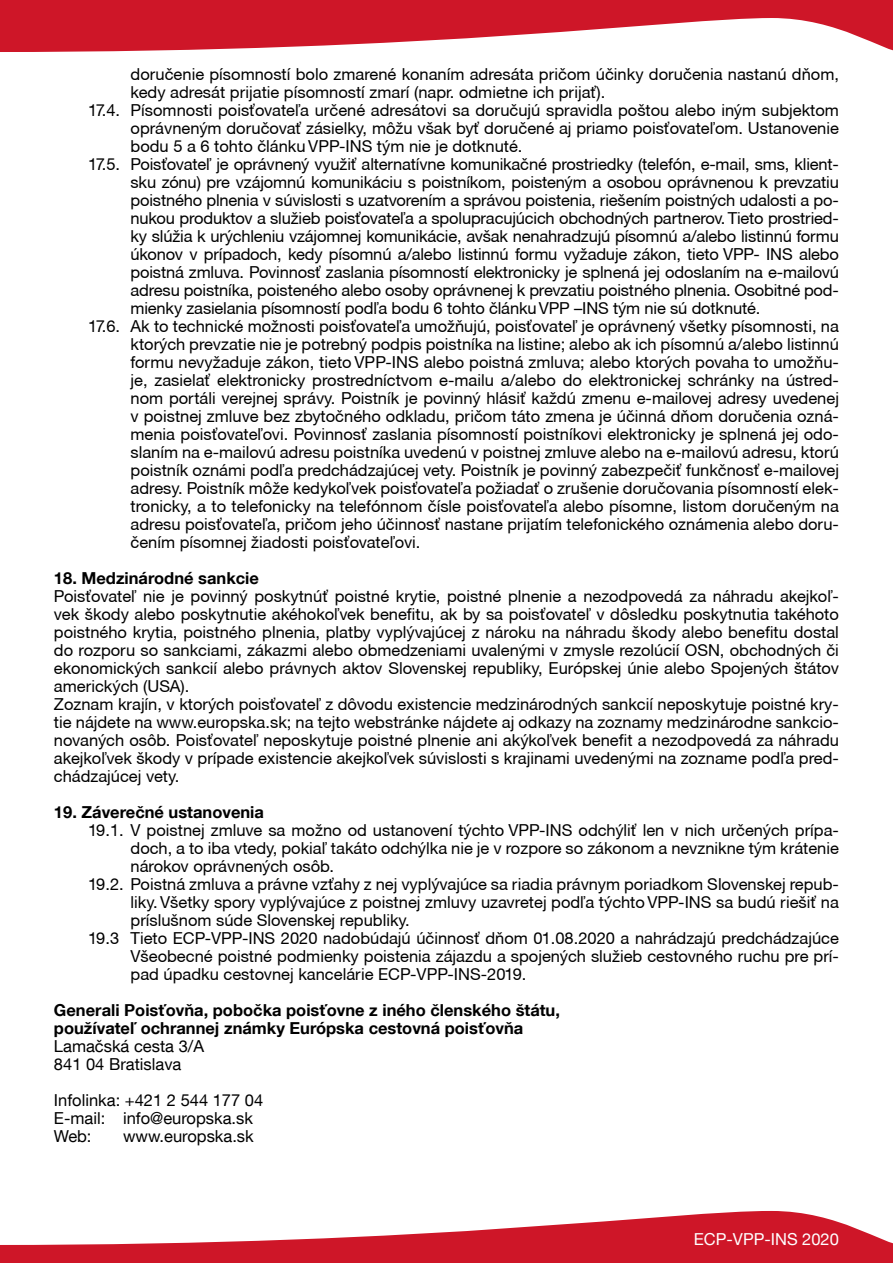
<style>
.page{position:relative;width:893px;height:1263px;background:#fff}
.page>*{position:absolute;margin:0;border:0;box-sizing:border-box;transform-origin:0 0}
.t1{font:16.5px/18px "Helvetica Neue CE";color:#000}
.t2{font:700 16.5px/18px "Helvetica Neue LT Com";color:#000}
.t3{font:16.5px/18px "Helvetica Neue LT Com";color:#000}
.t4{font:16.5px "Helvetica Neue LT Com";color:#fff}
</style>
<div class="page">
<svg style="left:0;top:1211px;width:893px;height:52px;fill:#ce1628"></svg>
<svg style="left:0;top:0;width:893px;height:52px;fill:#ce1628"></svg>
<p class="t1" style="left:131px;top:65px;width:710px">doručenie písomností bolo zmarené konaním adresáta pričom účinky doručenia nastanú dňom,</p>
<p class="t1" style="left:131px;top:83px;width:476px">kedy adresát prijatie písomností zmarí (napr. odmietne ich prijať).</p>
<p class="t1" style="left:88px;top:101px;width:752px">17.4. Písomnosti poisťovateľa určené adresátovi sa doručujú spravidla poštou alebo iným subjektom</p>
<p class="t1" style="left:131px;top:119px;width:710px">oprávneným doručovať zásielky, môžu však byť doručené aj priamo poisťovateľom. Ustanovenie</p>
<p class="t1" style="left:131px;top:137px;width:393px">bodu 5 a 6 tohto článku VPP-INS tým nie je dotknuté.</p>
<p class="t1" style="left:88px;top:155px;width:752px">17.5. Poisťovateľ je oprávnený využiť alternatívne komunikačné prostriedky (telefón, e-mail, sms, klient-</p>
<p class="t1" style="left:131px;top:173px;width:710px">sku zónu) pre vzájomnú komunikáciu s poistníkom, poisteným a osobou oprávnenou k prevzatiu</p>
<p class="t1" style="left:131px;top:191px;width:710px">poistného plnenia v súvislosti s uzatvorením a správou poistenia, riešením poistných udalosti a po-</p>
<p class="t1" style="left:131px;top:209px;width:710px">nukou produktov a služieb poisťovateľa a spolupracujúcich obchodných partnerov. Tieto prostried-</p>
<p class="t1" style="left:131px;top:227px;width:710px">ky slúžia k urýchleniu vzájomnej komunikácie, avšak nenahradzujú písomnú a/alebo listinnú formu</p>
<p class="t1" style="left:131px;top:245px;width:710px">úkonov v prípadoch, kedy písomnú a/alebo listinnú formu vyžaduje zákon, tieto VPP- INS alebo</p>
<p class="t1" style="left:131px;top:263px;width:710px">poistná zmluva. Povinnosť zaslania písomností elektronicky je splnená jej odoslaním na e-mailovú</p>
<p class="t1" style="left:131px;top:281px;width:710px">adresu poistníka, poisteného alebo osoby oprávnenej k prevzatiu poistného plnenia. Osobitné pod-</p>
<p class="t1" style="left:131px;top:299px;width:631px">mienky zasielania písomností podľa bodu 6 tohto článku VPP –INS tým nie sú dotknuté.</p>
<p class="t1" style="left:88px;top:317px;width:752px">17.6. Ak to technické možnosti poisťovateľa umožňujú, poisťovateľ je oprávnený všetky písomnosti, na</p>
<p class="t1" style="left:131px;top:335px;width:710px">ktorých prevzatie nie je potrebný podpis poistníka na listine; alebo ak ich písomnú a/alebo listinnú</p>
<p class="t1" style="left:131px;top:353px;width:710px">formu nevyžaduje zákon, tieto VPP-INS alebo poistná zmluva; alebo ktorých povaha to umožňu-</p>
<p class="t1" style="left:131px;top:371px;width:710px">je, zasielať elektronicky prostredníctvom e-mailu a/alebo do elektronickej schránky na ústred-</p>
<p class="t1" style="left:131px;top:389px;width:710px">nom portáli verejnej správy. Poistník je povinný hlásiť každú zmenu e-mailovej adresy uvedenej</p>
<p class="t1" style="left:131px;top:407px;width:710px">v poistnej zmluve bez zbytočného odkladu, pričom táto zmena je účinná dňom doručenia ozná-</p>
<p class="t1" style="left:131px;top:425px;width:710px">menia poisťovateľovi. Povinnosť zaslania písomností poistníkovi elektronicky je splnená jej odo-</p>
<p class="t1" style="left:131px;top:443px;width:710px">slaním na e-mailovú adresu poistníka uvedenú v poistnej zmluve alebo na e-mailovú adresu, ktorú</p>
<p class="t1" style="left:131px;top:461px;width:710px">poistník oznámi podľa predchádzajúcej vety. Poistník je povinný zabezpečiť funkčnosť e-mailovej</p>
<p class="t1" style="left:131px;top:479px;width:710px">adresy. Poistník môže kedykoľvek poisťovateľa požiadať o zrušenie doručovania písomností elek-</p>
<p class="t1" style="left:131px;top:497px;width:710px">tronicky, a to telefonicky na telefónnom čísle poisťovateľa alebo písomne, listom doručeným na</p>
<p class="t1" style="left:131px;top:515px;width:710px">adresu poisťovateľa, pričom jeho účinnosť nastane prijatím telefonického oznámenia alebo doru-</p>
<p class="t1" style="left:131px;top:533px;width:291px">čením písomnej žiadosti poisťovateľovi.</p>
<p class="t2" style="left:54px;top:568px;width:207px">18. Medzinárodné sankcie</p>
<p class="t1" style="left:54px;top:587px;width:786px">Poisťovateľ nie je povinný poskytnúť poistné krytie, poistné plnenie a nezodpovedá za náhradu akejkoľ&shy;vek škody alebo poskytnutie akéhokoľvek benefitu, ak by sa poisťovateľ v dôsledku poskytnutia takéhoto poistného krytia, poistného plnenia, platby vyplývajúcej z nároku na náhradu škody alebo benefitu dostal do rozporu so sankciami, zákazmi alebo obmedzeniami uvalenými v zmysle rezolúcií OSN, obchodných či ekonomických sankcií alebo právnych aktov Slovenskej republiky, Európskej únie alebo Spojených štátov amerických (USA).<br>Zoznam krajín, v ktorých poisťovateľ z dôvodu existencie medzinárodných sankcií neposkytuje poistné kry&shy;tie nájdete na www.europska.sk; na tejto webstránke nájdete aj odkazy na zoznamy medzinárodne sankcio&shy;novaných osôb. Poisťovateľ neposkytuje poistné plnenie ani akýkoľvek benefit a nezodpovedá za náhradu akejkoľvek škody v prípade existencie akejkoľvek súvislosti s krajinami uvedenými na zozname podľa pred&shy;chádzajúcej vety.</p>
<p class="t2" style="left:54px;top:803px;width:211px">19. Záverečné ustanovenia</p>
<p class="t1" style="left:88px;top:821px;width:752px">19.1. V poistnej zmluve sa možno od ustanovení týchto VPP-INS odchýliť len v nich určených prípa-</p>
<p class="t1" style="left:131px;top:839px;width:710px">doch, a to iba vtedy, pokiaľ takáto odchýlka nie je v rozpore so zákonom a nevznikne tým krátenie</p>
<p class="t1" style="left:131px;top:857px;width:205px">nárokov oprávnených osôb.</p>
<p class="t1" style="left:88px;top:875px;width:752px">19.2. Poistná zmluva a právne vzťahy z nej vyplývajúce sa riadia právnym poriadkom Slovenskej repub-</p>
<p class="t1" style="left:131px;top:893px;width:710px">liky. Všetky spory vyplývajúce z poistnej zmluvy uzavretej podľa týchto VPP-INS sa budú riešiť na</p>
<p class="t1" style="left:131px;top:911px;width:281px">príslušnom súde Slovenskej republiky.</p>
<p class="t1" style="left:88px;top:929px;width:752px">19.3 Tieto ECP-VPP-INS 2020 nadobúdajú účinnosť dňom 01.08.2020 a nahrádzajú predchádzajúce</p>
<p class="t1" style="left:131px;top:947px;width:710px">Všeobecné poistné podmienky poistenia zájazdu a spojených služieb cestovného ruchu pre prí-</p>
<p class="t1" style="left:131px;top:965px;width:397px">pad úpadku cestovnej kancelárie ECP-VPP-INS-2019.</p>
<p class="t2" style="left:54px;top:1001px;width:507px">Generali Poisťovňa, pobočka poisťovne z iného členského štátu, používateľ ochrannej známky Európska cestovná poisťovňa</p>
<p class="t3" style="left:54px;top:1037px;width:152px">Lamačská cesta 3/A<br>841 04 Bratislava</p>
<p class="t3" style="left:54px;top:1091px;width:211px">Infolinka: +421 2 544 177 04<br>E-mail: info@europska.sk<br>Web:</p>
<p class="t3" style="left:123px;top:1127px;width:132px">www.europska.sk</p>
<p class="t4" style="left:694px;top:1229px;width:147px">ECP-VPP-INS 2020</p>
</div>
